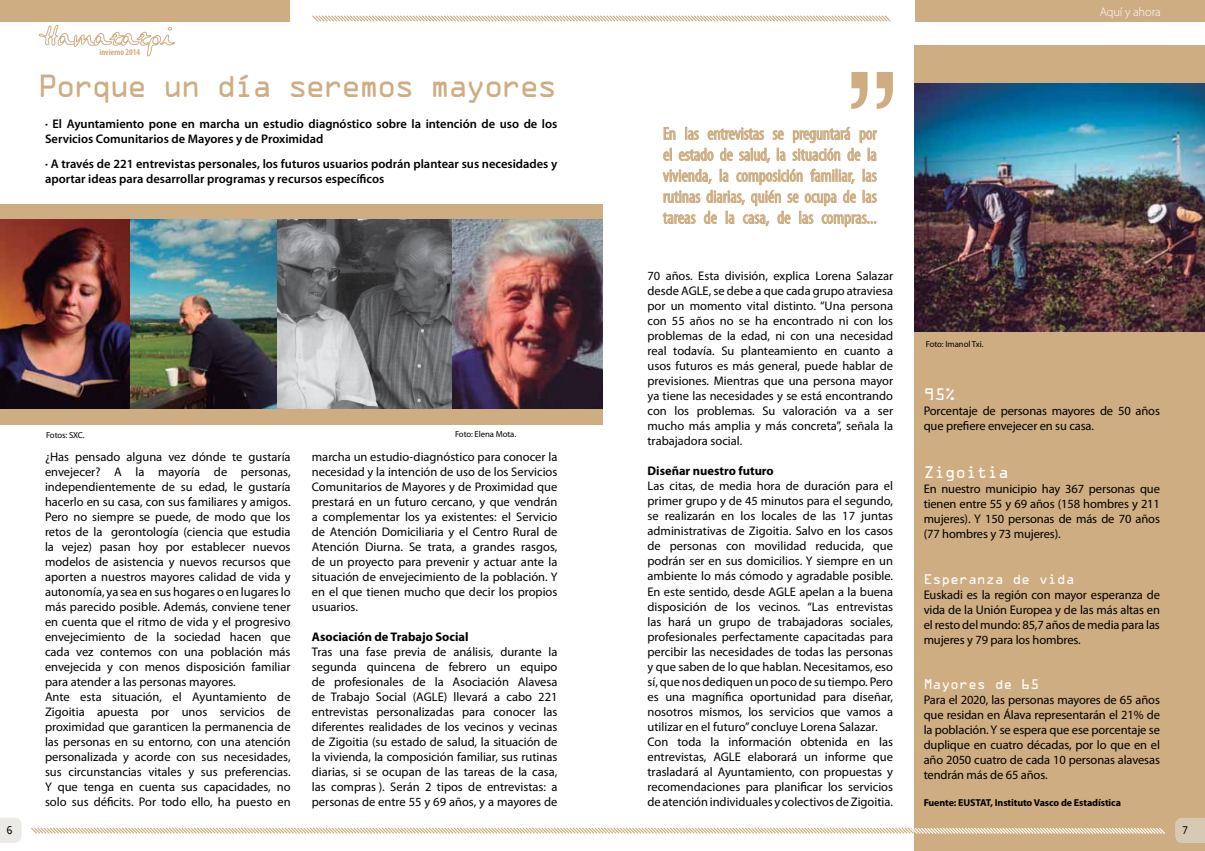
<style>
.page{position:relative;width:1205px;height:851px;background:#fff}
.page>*{position:absolute;margin:0;border:0;box-sizing:border-box;transform-origin:0 0}
.t1{font:600 187.5px "Aldo";color:#cead82}
.t2{font:28.75px "OCRA Std";letter-spacing:-.1em;color:#cead82}
.t3{font:condensed 17.5px/21px "Myriad Pro";color:#cead82;text-align:justify}
.t4{font:15px "OCRA Std";letter-spacing:-.01em;color:#fff}
.t5{font:12.5px/15px "Myriad Pro";color:#000;text-align:justify}
.t6{font:600 12.5px/15px "Myriad Pro";color:#000}
.t7{font:700 12.5px "Myriad Pro";color:#000}
.t8{font:12.5px "OCRA Std";letter-spacing:-.01em;color:#fff}
.t9{font:300 12.5px "Myriad Pro";letter-spacing:-.01em;color:#fff}
.t10{font:11.25px "Monotypecom";color:#000}
.t11{font:700 10px "Myriad Pro";letter-spacing:-.01em;color:#000}
.t12{font:8.75px "Myriad Pro";letter-spacing:-.01em;color:#000}
.t13{font:700 condensed 8.75px "Myriad Pro";letter-spacing:-.01em;color:#cead82}
</style>
<div class="page">
<div style="left:0;top:204px;width:602px;height:220px;background:#cead82"></div>
<div style="left:914px;top:45px;width:291px;height:805px;background:#cead82"></div>
<svg style="left:0;top:818px;width:22px;height:24px"></svg>
<svg style="left:39px;top:25px;width:136px;height:31px"></svg>
<div style="left:0;top:0;width:290px;height:22px;background:#cead82"></div>
<svg style="left:1175px;top:817px;width:30px;height:25px"></svg>
<div style="left:916px;top:0;width:289px;height:22px;background:#cead82"></div>
<svg style="left:312px;top:15px;width:579px;height:7px"></svg>
<img style="left:451px;top:219px;width:151px;height:189px">
<img style="left:914px;top:83px;width:291px;height:249px">
<img style="left:0;top:219px;width:451px;height:189px">
<svg style="left:663px;top:127px;width:122px;height:36px"></svg>
<svg style="left:792px;top:127px;width:85px;height:34px"></svg>
<svg style="left:663px;top:169px;width:213px;height:59px"></svg>
<svg style="left:31px;top:827px;width:1134px;height:7px"></svg>
<p class="t13" style="left:100px;top:46px;width:42px">invierno 2014</p>
<h2 class="t2" style="left:38px;top:73px;width:521px">Porque un día seremos mayores</h2>
<p class="t6" style="left:45px;top:116px;width:514px">· El Ayuntamiento pone en marcha un estudio diagnóstico sobre la intención de uso de los<br>Servicios Comunitarios de Mayores y de Proximidad</p>
<p class="t6" style="left:45px;top:156px;width:514px">· A través de 221 entrevistas personales, los futuros usuarios podrán plantear sus necesidades y aportar ideas para desarrollar programas y recursos específicos</p>
<p class="t10" style="left:6px;top:823px;width:8px">6</p>
<p class="t12" style="left:46px;top:429px;width:40px">Fotos: SXC.</p>
<p class="t12" style="left:455px;top:429px;width:63px">Foto: Elena Mota.</p>
<p class="t5" style="left:45px;top:448px;width:247px;text-align:left">¿Has pensado alguna vez dónde te gustaría envejecer? A la mayoría de personas, independientemente de su edad, le gustaría hacerlo en su casa, con sus familiares y amigos.<br>Pero no siempre se puede, de modo que los retos de la gerontología (ciencia que estudia la vejez) pasan hoy por establecer nuevos modelos de asistencia y nuevos recursos que aporten a nuestros mayores calidad de vida y autonomía, ya sea en sus hogares o en lugares lo más parecido posible. Además, conviene tener en cuenta que el ritmo de vida y el progresivo envejecimiento de la sociedad hacen que cada vez contemos con una población más envejecida y con menos disposición familiar para atender a las personas mayores.<br>Ante esta situación, el Ayuntamiento de Zigoitia apuesta por unos servicios de proximidad que garanticen la permanencia de las personas en su entorno, con una atención personalizada y acorde con sus necesidades, sus circunstancias vitales y sus preferencias.<br>Y que tenga en cuenta sus capacidades, no solo sus déficits. Por todo ello, ha puesto en</p>
<p class="t5" style="left:312px;top:448px;width:247px">marcha un estudio-diagnóstico para conocer la necesidad y la intención de uso de los Servicios Comunitarios de Mayores y de Proximidad que prestará en un futuro cercano, y que vendrán a complementar los ya existentes: el Servicio de Atención Domiciliaria y el Centro Rural de Atención Diurna. Se trata, a grandes rasgos, de un proyecto para prevenir y actuar ante la situación de envejecimiento de la población. Y en el que tienen mucho que decir los propios usuarios.</p>
<p class="t7" style="left:312px;top:628px;width:158px">Asociación de Trabajo Social</p>
<p class="t5" style="left:312px;top:643px;width:247px">Tras una fase previa de análisis, durante la segunda quincena de febrero un equipo de profesionales de la Asociación Alavesa de Trabajo Social (AGLE) llevará a cabo 221 entrevistas personalizadas para conocer las diferentes realidades de los vecinos y vecinas de Zigoitia (su estado de salud, la situación de la vivienda, la composición familiar, sus rutinas diarias, si se ocupan de las tareas de la casa, las compras ). Serán 2 tipos de entrevistas: a personas de entre 55 y 69 años, y a mayores de</p>
<h1 class="t1" style="left:851px;top:47px;width:95px">"</h1>
<h3 class="t3" style="left:663px;top:123px;width:215px">En las entrevistas se preguntará por el estado de salud, la situación de la vivienda, la composición familiar, las rutinas diarias, quién se ocupa de las tareas de la casa, de las compras...</h3>
<p class="t5" style="left:647px;top:268px;width:247px">70 años. Esta división, explica Lorena Salazar desde AGLE, se debe a que cada grupo atraviesa por un momento vital distinto. “Una persona con 55 años no se ha encontrado ni con los problemas de la edad, ni con una necesidad real todavía. Su planteamiento en cuanto a usos futuros es más general, puede hablar de previsiones. Mientras que una persona mayor ya tiene las necesidades y se está encontrando con los problemas. Su valoración va a ser mucho más amplia y más concreta”, señala la trabajadora social.</p>
<p class="t7" style="left:647px;top:463px;width:128px">Diseñar nuestro futuro</p>
<p class="t5" style="left:647px;top:478px;width:247px;text-align:left">Las citas, de media hora de duración para el primer grupo y de 45 minutos para el segundo, se realizarán en los locales de las 17 juntas administrativas de Zigoitia. Salvo en los casos de personas con movilidad reducida, que podrán ser en sus domicilios. Y siempre en un ambiente lo más cómodo y agradable posible.<br>En este sentido, desde AGLE apelan a la buena disposición de los vecinos. “Las entrevistas las hará un grupo de trabajadoras sociales, profesionales perfectamente capacitadas para percibir las necesidades de todas las personas y que saben de lo que hablan. Necesitamos, eso sí, que nos dediquen un poco de su tiempo. Pero es una magnífica oportunidad para diseñar, nosotros mismos, los servicios que vamos a utilizar en el futuro” concluye Lorena Salazar.<br>Con toda la información obtenida en las entrevistas, AGLE elaborará un informe que trasladará al Ayuntamiento, con propuestas y recomendaciones para planificar los servicios de atención individuales y colectivos de Zigoitia.</p>
<p class="t9" style="left:1099px;top:5px;width:63px">Aquí y ahora</p>
<p class="t12" style="left:926px;top:339px;width:59px">Foto: Imanol Txi.</p>
<p class="t4" style="left:923px;top:388px;width:34px">95%</p>
<p class="t5" style="left:923px;top:403px;width:238px">Porcentaje de personas mayores de 50 años que prefiere envejecer en su casa.</p>
<p class="t4" style="left:923px;top:466px;width:87px">Zigoitia</p>
<p class="t5" style="left:923px;top:481px;width:238px">En nuestro municipio hay 367 personas que tienen entre 55 y 69 años (158 hombres y 211 mujeres). Y 150 personas de más de 70 años (77 hombres y 73 mujeres).</p>
<p class="t8" style="left:923px;top:573px;width:152px">Esperanza de vida</p>
<p class="t5" style="left:923px;top:586px;width:238px">Euskadi es la región con mayor esperanza de vida de la Unión Europea y de las más altas en el resto del mundo: 85,7 años de media para las mujeres y 79 para los hombres.</p>
<p class="t8" style="left:923px;top:678px;width:117px">Mayores de 65</p>
<p class="t5" style="left:923px;top:691px;width:238px">Para el 2020, las personas mayores de 65 años que residan en Álava representarán el 21% de la población. Y se espera que ese porcentaje se duplique en cuatro décadas, por lo que en el año 2050 cuatro de cada 10 personas alavesas tendrán más de 65 años.</p>
<p class="t11" style="left:923px;top:795px;width:199px">Fuente: EUSTAT, Instituto Vasco de Estadística</p>
<p class="t10" style="left:1182px;top:823px;width:8px">7</p>
</div>
